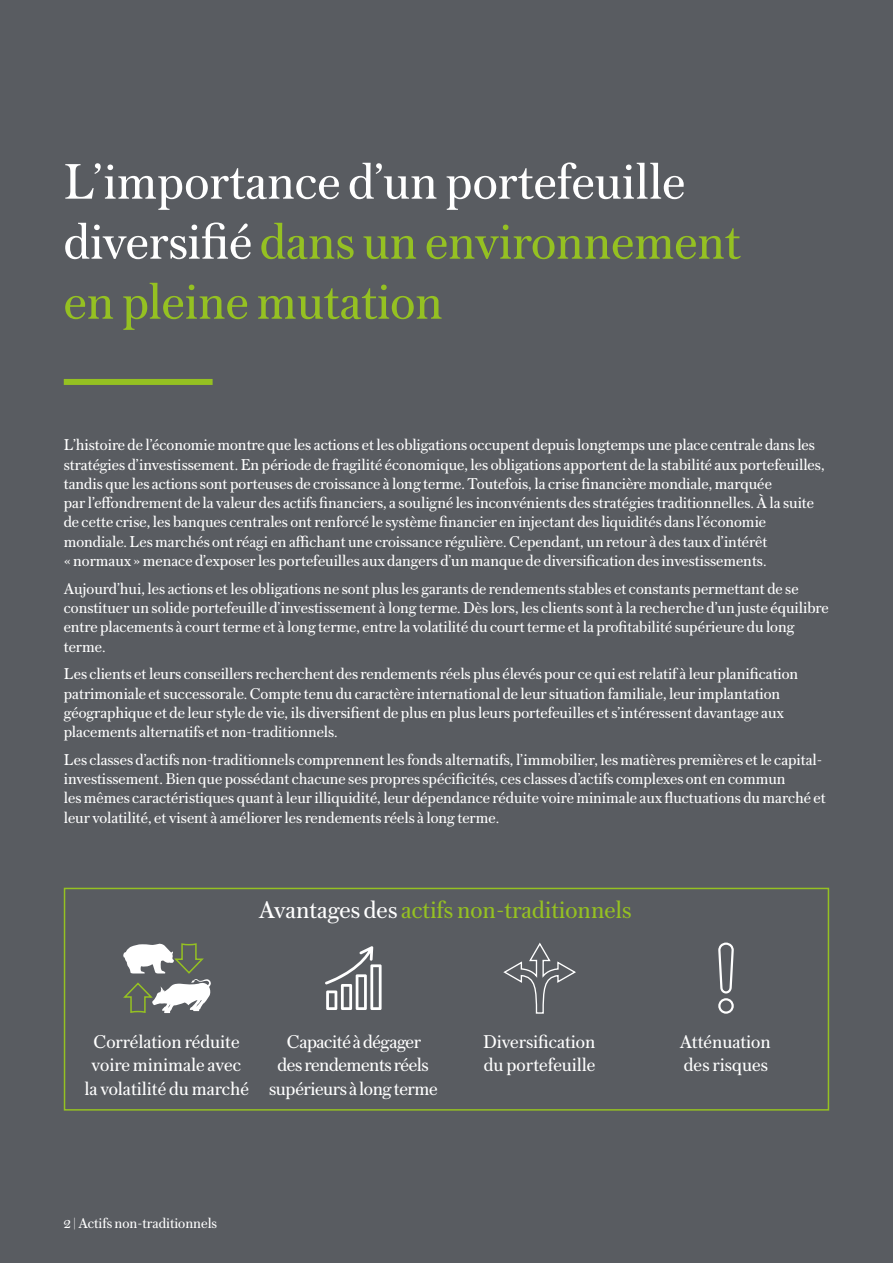
<style>
.page{position:relative;width:893px;height:1263px;background:#595c61}
.page>*{position:absolute;margin:0;border:0;box-sizing:border-box;transform-origin:0 0}
.t1{font:52.5px/60px "Austin Text";color:#fff}
.t2{font:25.5px "Austin Text";color:#95c122}
.t3{font:19.5px/23.4px "Austin Text";color:#fff}
.t4{font:19.5px/23.4px "Austin Text";letter-spacing:-.02em;color:#fff;text-align:center}
.t5{font:16.5px/19.2px "Austin Text";color:#fff}
.t6{font:15px "Austin Text";color:#fff}
.s1{color:#95c122}
.s2{color:#fff}
</style>
<div class="page">
<div style="left:64px;top:379px;width:149px;height:6px;background:#95c122"></div>
<svg style="left:123px;top:943px;width:88px;height:70px"></svg>
<svg style="left:325px;top:946px;width:57px;height:64px"></svg>
<svg style="left:503px;top:942px;width:73px;height:72px"></svg>
<svg style="left:718px;top:942px;width:16px;height:72px"></svg>
<div style="left:64px;top:888px;width:765px;height:222px;border:2px solid #95c122"></div>
<h1 class="t1" style="left:64px;top:150px;width:678px">L’importance d’un portefeuille diversifié <span class="s1">dans un environnement en pleine mutation</span></h1>
<p class="t5" style="left:64px;top:435px;width:762px">L’histoire de l’économie montre que les actions et les obligations occupent depuis longtemps une place centrale dans les stratégies d’investissement. En période de fragilité économique, les obligations apportent de la stabilité aux portefeuilles, tandis que les actions sont porteuses de croissance à long terme. Toutefois, la crise financière mondiale, marquée parl’effondrement de la valeur des actifs financiers, a souligné les inconvénients des stratégies traditionnelles. À la suite de cette crise, les banques centrales ont renforcé le système financier en injectant des liquidités dans l’économie mondiale. Les marchés ont réagi en affichant une croissance régulière. Cependant, un retour à des taux d’intérêt<br>« normaux » menace d’exposer les portefeuilles aux dangers d’un manque de diversification des investissements.</p>
<p class="t5" style="left:64px;top:578px;width:766px">Aujourd’hui, les actions et les obligations ne sont plus les garants de rendements stables et constants permettant de se constituer un solide portefeuille d’investissement à long terme. Dès lors, les clients sont à la recherche d’un juste équilibre entre placements à court terme et à long terme, entre la volatilité du court terme et la profitabilité supérieure du long terme.</p>
<p class="t5" style="left:64px;top:664px;width:736px">Les clients et leurs conseillers recherchent des rendements réels plus élevés pour ce qui est relatif à leur planification patrimoniale et successorale. Compte tenu du caractère international de leur situation familiale, leur implantation géographique et de leur style de vie, ils diversifient de plus en plus leurs portefeuilles et s’intéressent davantage aux placements alternatifs et non-traditionnels.</p>
<p class="t5" style="left:64px;top:749px;width:763px">Les classes d’actifs non-traditionnels comprennent les fonds alternatifs, l’immobilier, les matières premières et le capital&shy;investissement. Bien que possédant chacune ses propres spécificités, ces classes d’actifs complexes ont en commun lesmêmes caractéristiques quant à leur illiquidité, leur dépendance réduite voire minimale aux fluctuations dumarché et leur volatilité, et visent à améliorer les rendements réels à long terme.</p>
<h2 class="t2" style="left:259px;top:892px;width:374px"><span class="s2">Avantages des</span> actifs non-traditionnels</h2>
<p class="t3" style="left:84px;top:1029px;width:166px;text-align:center">Corrélation réduite voire minimale avec la volatilité du marché</p>
<p class="t4" style="left:269px;top:1029px;width:170px">Capacité à dégager desrendements réels supérieurs à long terme</p>
<p class="t3" style="left:483px;top:1029px;width:114px">Diversification du portefeuille</p>
<p class="t3" style="left:680px;top:1029px;width:92px">Atténuation des risques</p>
<p class="t6" style="left:64px;top:1213px;width:155px">2 | Actifs non-traditionnels</p>
</div>
